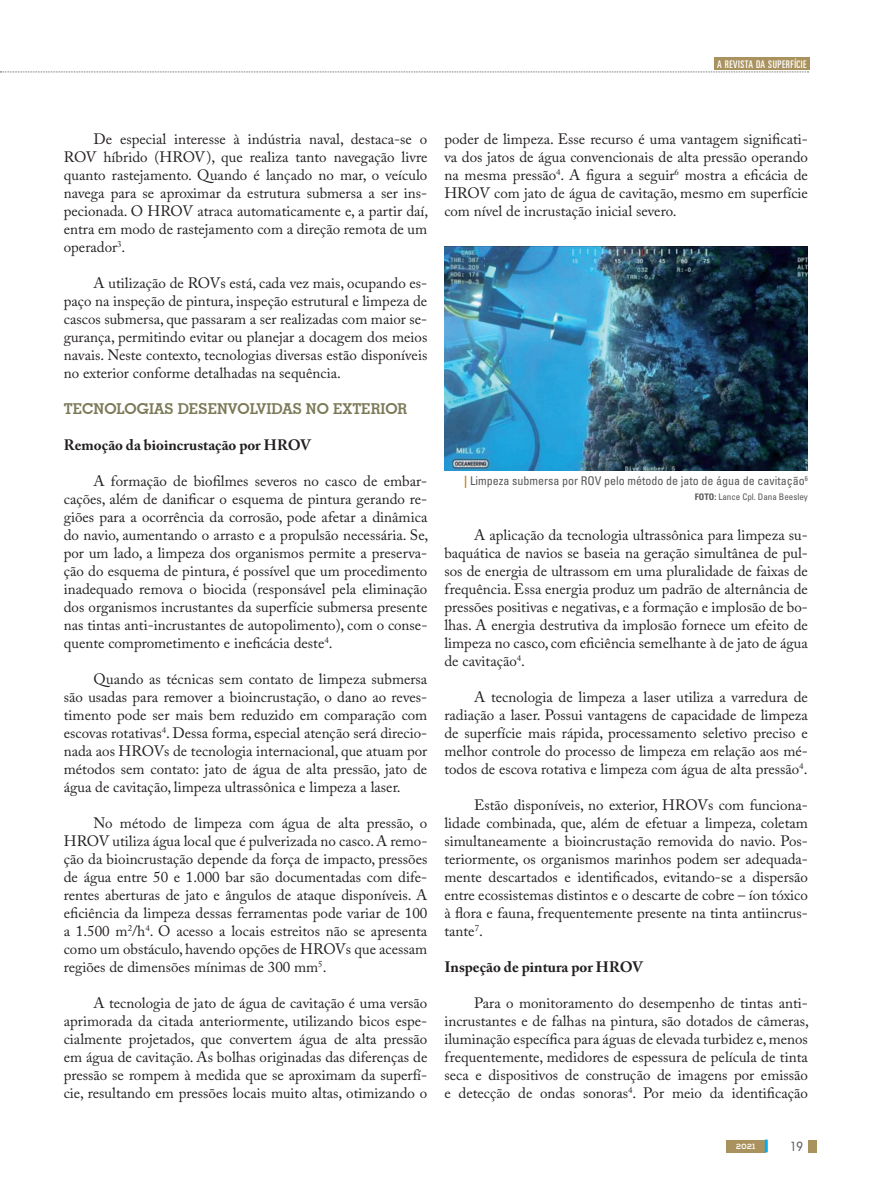
<style>
.page{position:relative;width:893px;height:1191px;background:#fff}
.page>*{position:absolute;margin:0;border:0;box-sizing:border-box;transform-origin:0 0}
.t1{font:15px/18px "Adobe Caslon Pro";color:#231f20;text-align:justify}
.t2{font:700 15px "Adobe Caslon Pro";color:#231f20}
.t3{font:700 15px "Geometric Slab 703 BT";color:#7b7957}
.t4{font:condensed 13.5px "Harmonia Sans Pro Cyr";color:#57585a}
.t5{font:condensed 12px "Univers";color:#57585a}
.t6{font:ultra-condensed 10.5px "Univers";letter-spacing:.05em;color:#fff}
.t7{font:condensed 9px "Univers";color:#57585a}
.t8{font:700 7.5px "Nexa";color:#fff}
.s1{font-weight:700}
</style>
<div class="page">
<div style="left:714px;top:57px;width:96px;height:13px;background:#a9925e"></div>
<svg style="left:0;top:72px;width:808px;height:1px"></svg>
<div style="left:726px;top:1139px;width:39px;height:13px;background:#a9925e"></div>
<div style="left:808px;top:1139px;width:8px;height:13px;background:#a9925e"></div>
<svg style="left:765px;top:1139px;width:3px;height:13px"></svg>
<img style="left:444px;top:246px;width:364px;height:224px">
<svg style="left:465px;top:475px;width:1px;height:13px"></svg>
<p class="t6" style="left:717px;top:58px;width:91px">A REVISTA DA SUPERFÍCIE</p>
<p class="t1" style="left:64px;top:130px;width:366px;text-indent:30px">De especial interesse à indústria naval, destaca-se o ROV híbrido (HROV), que realiza tanto navegação livre quanto rastejamento. Quando é lançado no mar, o veículo navega para se aproximar da estrutura submersa a ser ins&shy;pecionada. O HROV atraca automaticamente e, a partir daí, entra em modo de rastejamento com a direção remota de um operador<sup>3</sup>.</p>
<p class="t1" style="left:64px;top:274px;width:365px;text-indent:30px">A utilização de ROVs está, cada vez mais, ocupando es&shy;paço na inspeção de pintura, inspeção estrutural e limpeza de cascos submersa, que passaram a ser realizadas com maior se&shy;gurança, permitindo evitar ou planejar a docagem dos meios navais. Neste contexto, tecnologias diversas estão disponíveis no exterior conforme detalhadas na sequência.</p>
<p class="t3" style="left:64px;top:400px;width:345px">TECNOLOGIAS DESENVOLVIDAS NO EXTERIOR</p>
<p class="t2" style="left:64px;top:436px;width:248px">Remoção da bioincrustação por HROV</p>
<p class="t1" style="left:64px;top:472px;width:366px;text-indent:30px">A formação de biofilmes severos no casco de embar&shy;cações, além de danificar o esquema de pintura gerando re&shy;giões para a ocorrência da corrosão, pode afetar a dinâmica do navio, aumentando o arrasto e a propulsão necessária. Se, por um lado, a limpeza dos organismos permite a preserva&shy;ção do esquema de pintura, é possível que um procedimento inadequado remova o biocida (responsável pela eliminação dos organismos incrustantes da superfície submersa presente nas tintas anti-incrustantes de autopolimento), com o conse&shy;quente comprometimento e ineficácia deste<sup>4</sup>.</p>
<p class="t1" style="left:64px;top:670px;width:365px;text-indent:30px">Quando as técnicas sem contato de limpeza submersa são usadas para remover a bioincrustação, o dano ao reves&shy;timento pode ser mais bem reduzido em comparação com escovas rotativas<sup>4</sup>. Dessa forma, especial atenção será direcio&shy;nada aos HROVs de tecnologia internacional, que atuam por métodos sem contato: jato de água de alta pressão, jato de água de cavitação, limpeza ultrassônica e limpeza a laser.</p>
<p class="t1" style="left:64px;top:814px;width:365px;text-indent:30px">No método de limpeza com água de alta pressão, o HROV utiliza água local que é pulverizada no casco. A remo&shy;ção da bioincrustação depende da força de impacto, pressões de água entre 50 e 1.000 bar são documentadas com dife&shy;rentes aberturas de jato e ângulos de ataque disponíveis. A eficiência da limpeza dessas ferramentas pode variar de 100 a 1.500 m<sup>2</sup>/h<sup>4</sup>. O acesso a locais estreitos não se apresenta como um obstáculo, havendo opções de HROVs que acessam regiões de dimensões mínimas de 300 mm<sup>5</sup>.</p>
<p class="t1" style="left:64px;top:994px;width:365px;text-indent:30px">A tecnologia de jato de água de cavitação é uma versão aprimorada da citada anteriormente, utilizando bicos espe&shy;cialmente projetados, que convertem água de alta pressão em água de cavitação. As bolhas originadas das diferenças de pressão se rompem à medida que se aproximam da superfí&shy;cie, resultando em pressões locais muito altas, otimizando o</p>
<p class="t1" style="left:444px;top:130px;width:365px">poder de limpeza. Esse recurso é uma vantagem significati&shy;va dos jatos de água convencionais de alta pressão operando na mesma pressão<sup>4</sup>. A figura a seguir<sup>6</sup> mostra a eficácia de HROV com jato de água de cavitação, mesmo em superfície com nível de incrustação inicial severo.</p>
<p class="t5" style="left:470px;top:473px;width:339px">Limpeza submersa por ROV pelo método de jato de água de cavitação<sup>6</sup></p>
<p class="t7" style="left:695px;top:491px;width:114px"><span class="s1">FOTO:</span> Lance Cpl. Dana Beesley</p>
<p class="t1" style="left:444px;top:526px;width:365px;text-indent:30px">A aplicação da tecnologia ultrassônica para limpeza su&shy;baquática de navios se baseia na geração simultânea de pul&shy;sos de energia de ultrassom em uma pluralidade de faixas de frequência. Essa energia produz um padrão de alternância de pressões positivas e negativas, e a formação e implosão de bo&shy;lhas. A energia destrutiva da implosão fornece um efeito de limpeza no casco, com eficiência semelhante à de jato de água de cavitação<sup>4</sup>.</p>
<p class="t1" style="left:444px;top:688px;width:365px;text-indent:30px">A tecnologia de limpeza a laser utiliza a varredura de radiação a laser. Possui vantagens de capacidade de limpeza de superfície mais rápida, processamento seletivo preciso e melhor controle do processo de limpeza em relação aos mé&shy;todos de escova rotativa e limpeza com água de alta pressão<sup>4</sup>.</p>
<p class="t1" style="left:444px;top:796px;width:365px;text-indent:30px">Estão disponíveis, no exterior, HROVs com funciona&shy;lidade combinada, que, além de efetuar a limpeza, coletam simultaneamente a bioincrustação removida do navio. Pos&shy;teriormente, os organismos marinhos podem ser adequada&shy;mente descartados e identificados, evitando-se a dispersão entre ecossistemas distintos e o descarte de cobre – íon tóxico à flora e fauna, frequentemente presente na tinta antiincrus&shy;tante<sup>7</sup>.</p>
<p class="t2" style="left:444px;top:958px;width:200px">Inspeção de pintura por HROV</p>
<p class="t1" style="left:444px;top:994px;width:366px;text-indent:30px">Para o monitoramento do desempenho de tintas anti&shy;incrustantes e de falhas na pintura, são dotados de câmeras, iluminação específica para águas de elevada turbidez e, menos frequentemente, medidores de espessura de película de tinta seca e dispositivos de construção de imagens por emissão e detecção de ondas sonoras<sup>4</sup>. Por meio da identificação</p>
<p class="t8" style="left:736px;top:1141px;width:21px">2021</p>
<p class="t4" style="left:790px;top:1138px;width:15px">19</p>
</div>
